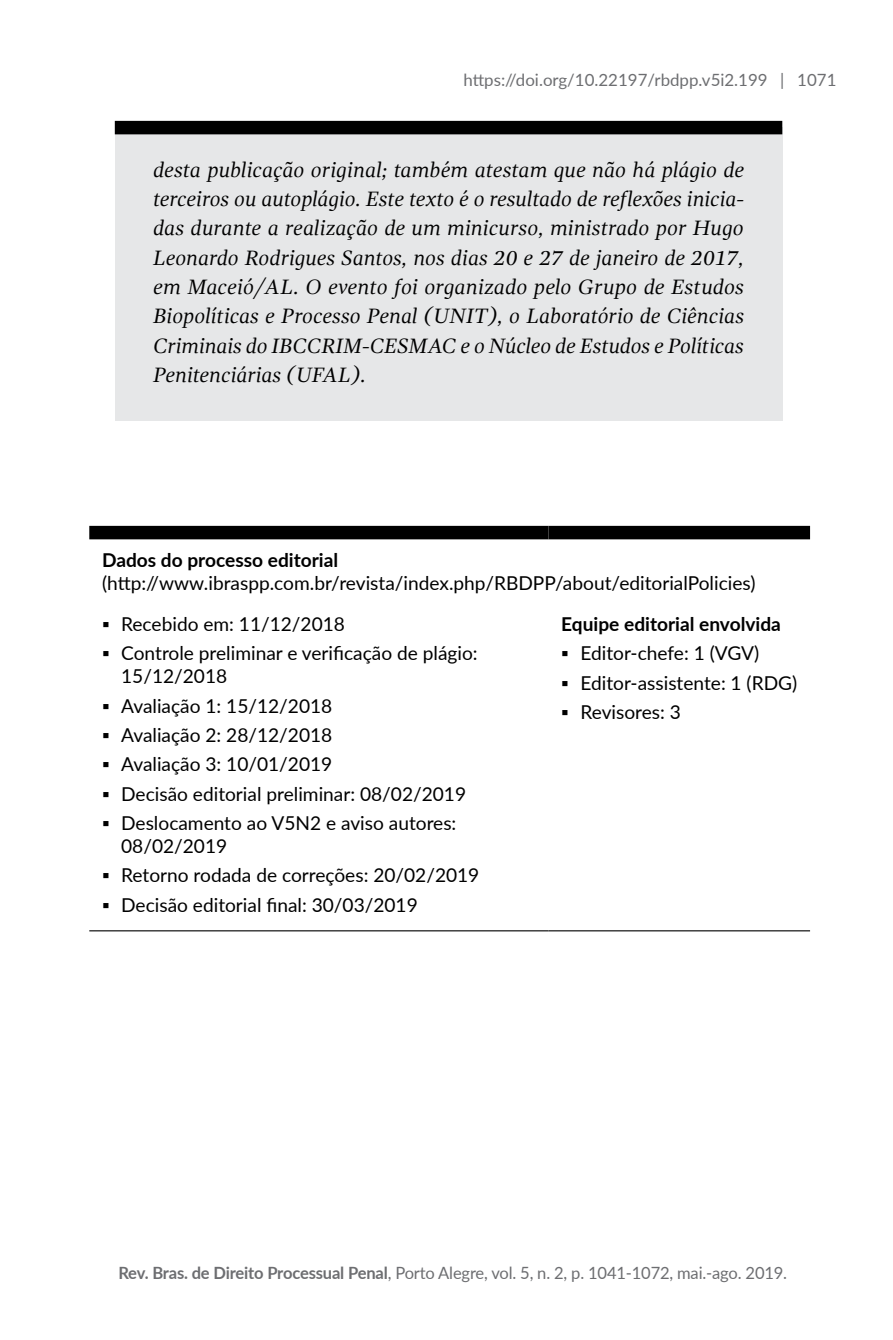
<style>
.page{position:relative;width:893px;height:1340px;background:#fff}
.page>*{position:absolute;margin:0;border:0;box-sizing:border-box;transform-origin:0 0}
.t1{font:italic 21.38px/29.2px "Gandhi Serif";color:#000;text-align:justify}
.t2{font:19.12px/22.9px "Lato";color:#000}
.t3{font:700 19.12px "Lato";color:#000}
.t4{font:16.88px "Lato";letter-spacing:-.01em;color:#6d6e71}
.s1{font-weight:700}
</style>
<div class="page">
<div style="left:115px;top:128px;width:667px;height:293px;background:#e6e7e8"></div>
<div style="left:115px;top:121px;width:667px;height:13px;background:#000"></div>
<div style="left:89px;top:526px;width:460px;height:13px;background:#000"></div>
<div style="left:549px;top:526px;width:261px;height:13px;background:#000"></div>
<hr style="left:89px;top:930px;width:460px;height:1px;background:#000">
<hr style="left:549px;top:930px;width:261px;height:1px;background:#000">
<p class="t4" style="left:463px;top:67px;width:374px">https://doi.org/10.22197/rbdpp.v5i2.199 | 1071</p>
<p class="t1" style="left:153px;top:155px;width:593px">desta publicação original; também atestam que não há plágio de terceiros ou autoplágio. Este texto é o resultado de reflexões inicia&shy;das durante a realização de um minicurso, ministrado por Hugo Leonardo Rodrigues Santos, nos dias 20 e 27 de janeiro de 2017, em Maceió/AL. O evento foi organizado pelo Grupo de Estudos Biopolíticas e Processo Penal (UNIT), o Laboratório de Ciências Criminais do IBCCRIM-CESMAC e o Núcleo de Estudos e Políticas Penitenciárias (UFAL).</p>
<p class="t3" style="left:102px;top:546px;width:238px">Dados do processo editorial</p>
<p class="t2" style="left:102px;top:571px;width:655px">(http://www.ibraspp.com.br/revista/index.php/RBDPP/about/editorialPolicies)</p>
<p class="t2" style="left:102px;top:612px;width:244px">▪ Recebido em: 11/12/2018</p>
<p class="t2" style="left:121px;top:641px;width:358px;text-indent:-19px">▪ Controle preliminar e verificação de plágio:<br>15/12/2018</p>
<p class="t2" style="left:102px;top:693px;width:232px">▪ Avaliação 1: 15/12/2018</p>
<p class="t2" style="left:102px;top:722px;width:232px">▪ Avaliação 2: 28/12/2018</p>
<p class="t2" style="left:102px;top:752px;width:232px">▪ Avaliação 3: 10/01/2019</p>
<p class="t2" style="left:102px;top:781px;width:366px">▪ Decisão editorial preliminar: 08/02/2019</p>
<p class="t2" style="left:121px;top:810px;width:337px;text-indent:-19px">▪ Deslocamento ao V5N2 e aviso autores:<br>08/02/2019</p>
<p class="t2" style="left:102px;top:863px;width:379px">▪ Retorno rodada de correções: 20/02/2019</p>
<p class="t2" style="left:102px;top:892px;width:317px">▪ Decisão editorial final: 30/03/2019</p>
<p class="t3" style="left:561px;top:610px;width:221px">Equipe editorial envolvida</p>
<p class="t2" style="left:561px;top:641px;width:200px">▪ Editor-chefe: 1 (VGV)</p>
<p class="t2" style="left:561px;top:670px;width:237px">▪ Editor-assistente: 1 (RDG)</p>
<p class="t2" style="left:561px;top:699px;width:121px">▪ Revisores: 3</p>
<p class="t4" style="left:118px;top:1260px;width:670px"><span class="s1">Rev. Bras. de Direito Processual Penal</span>, Porto Alegre, vol. 5, n. 2, p. 1041-1072, mai.-ago. 2019.</p>
</div>
